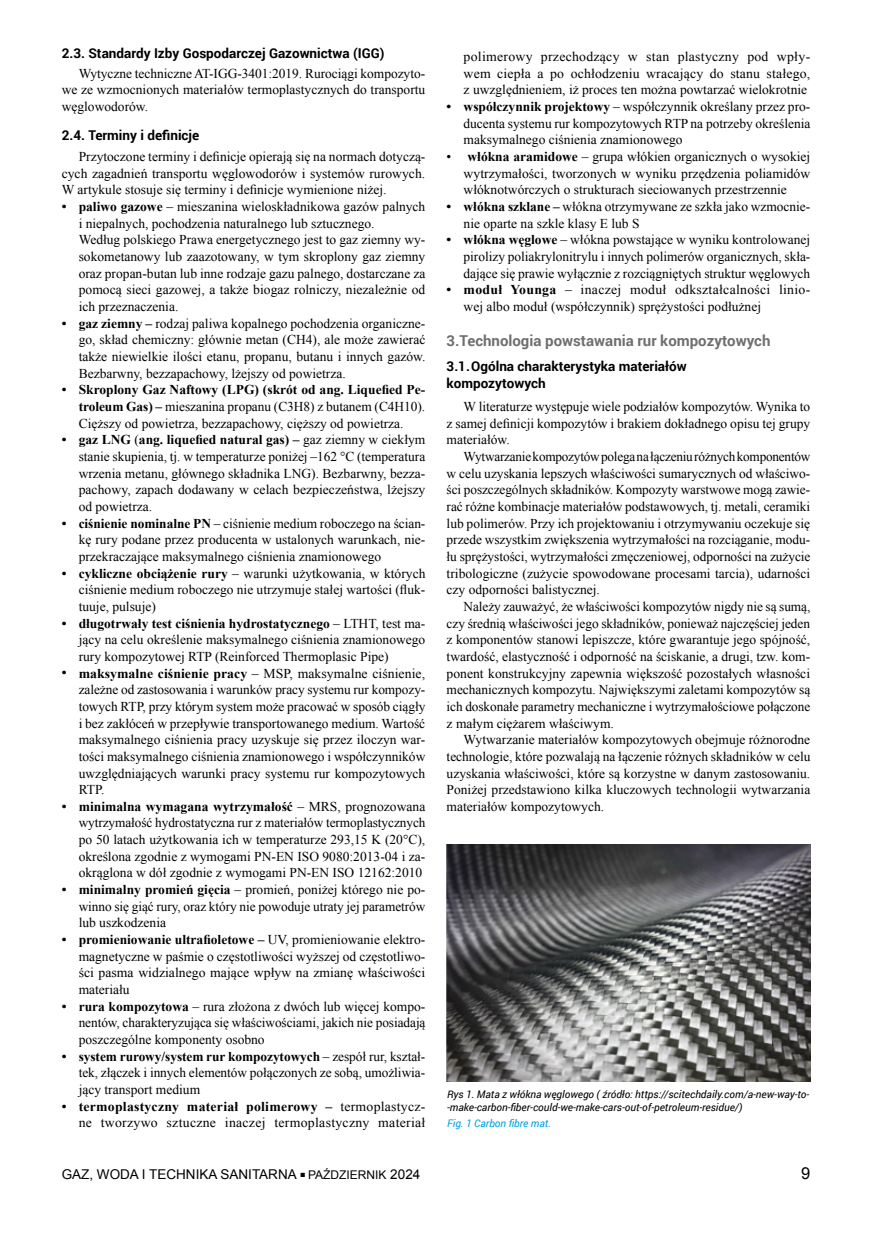
<style>
.page{position:relative;width:872px;height:1234px;background:#fff}
.page>*{position:absolute;margin:0;border:0;box-sizing:border-box;transform-origin:0 0}
.t1{font:16.5px "Arial";color:#000}
.t2{font:700 15px "Roboto";color:#706f6f}
.t3{font:13.5px/16.6px "Times New Roman";color:#000;text-align:justify}
.t4{font:700 13.5px/16.6px "Roboto";color:#000}
.t5{font:13.5px/16.6px "Times New Roman";letter-spacing:.02em;color:#000;text-align:right}
.t6{font:13.5px "Arial";color:#000}
.t7{font:italic 10.5px/13.5px "Roboto";color:#000}
.t8{font:italic 10.5px "Roboto";color:#009fe3}
.s1{font-weight:700}
.s2{font-size:9px}
.s3{font-size:12px}
</style>
<div class="page">
<img style="left:446px;top:844px;width:364px;height:236px">
<p class="t4" style="left:62px;top:45px;width:324px">2.3. Standardy Izby Gospodarczej Gazownictwa (IGG)</p>
<p class="t3" style="left:62px;top:65px;width:365px;text-indent:17px">Wytyczne techniczne AT-IGG-3401:2019. Rurociągi kompozyto&shy;we ze wzmocnionych materiałów termoplastycznych do transportu węglowodorów.</p>
<p class="t4" style="left:62px;top:127px;width:139px">2.4. Terminy i definicje</p>
<p class="t3" style="left:62px;top:148px;width:365px;text-indent:17px">Przytoczone terminy i definicje opierają się na normach dotyczą&shy;cych zagadnień transportu węglowodorów i systemów rurowych.<br>W artykule stosuje się terminy i definicje wymienione niżej.</p>
<p class="t3" style="left:79px;top:198px;width:348px;text-align:left;text-indent:-17px"><span class="s1">• paliwo gazowe</span> – mieszanina wieloskładnikowa gazów palnych i niepalnych, pochodzenia naturalnego lub sztucznego.<br>Według polskiego Prawa energetycznego jest to gaz ziemny wy&shy;sokometanowy lub zaazotowany, w tym skroplony gaz ziemny oraz propan-butan lub inne rodzaje gazu palnego, dostarczane za pomocą sieci gazowej, a także biogaz rolniczy, niezależnie od ich przeznaczenia.</p>
<p class="t3" style="left:79px;top:314px;width:348px;text-indent:-17px"><span class="s1">• gaz ziemny –</span> rodzaj paliwa kopalnego pochodzenia organiczne&shy;go, skład chemiczny: głównie metan (CH4), ale może zawierać także niewielkie ilości etanu, propanu, butanu i innych gazów.<br>Bezbarwny, bezzapachowy, lżejszy od powietrza.</p>
<p class="t3" style="left:79px;top:381px;width:348px;text-indent:-17px"><span class="s1">• Skroplony Gaz Naftowy (LPG) (skrót od ang. Liquefied Pe&shy;troleum Gas) –</span> mieszanina propanu (C3H8) z butanem (C4H10).<br>Cięższy od powietrza, bezzapachowy, cięższy od powietrza.</p>
<p class="t3" style="left:79px;top:431px;width:348px;text-indent:-17px"><span class="s1">• gaz LNG</span> (<span class="s1">ang. liquefied natural gas) –</span> gaz ziemny w ciekłym stanie skupienia, tj. w temperaturze poniżej –162 °C (temperatura wrzenia metanu, głównego składnika LNG). Bezbarwny, bezza&shy;pachowy, zapach dodawany w celach bezpieczeństwa, lżejszy od powietrza.</p>
<p class="t3" style="left:79px;top:514px;width:348px;text-indent:-17px"><span class="s1">• ciśnienie nominalne PN</span> – ciśnienie medium roboczego na ścian&shy;kę rury podane przez producenta w ustalonych warunkach, nie&shy;przekraczające maksymalnego ciśnienia znamionowego</p>
<p class="t3" style="left:79px;top:564px;width:348px;text-indent:-17px"><span class="s1">• cykliczne obciążenie rury</span> – warunki użytkowania, w których ciśnienie medium roboczego nie utrzymuje stałej wartości (fluk&shy;tuuje, pulsuje)</p>
<p class="t3" style="left:79px;top:614px;width:348px;text-indent:-17px"><span class="s1">• długotrwały test ciśnienia hydrostatycznego</span> – LTHT, test ma&shy;jący na celu określenie maksymalnego ciśnienia znamionowego rury kompozytowej RTP (Reinforced Thermoplasic Pipe)</p>
<p class="t3" style="left:79px;top:664px;width:348px;text-indent:-17px"><span class="s1">• maksymalne ciśnienie pracy</span> – MSP, maksymalne ciśnienie, zależne od zastosowania i warunków pracy systemu rur kompozy&shy;towych RTP, przy którym system może pracować w sposób ciągły i bez zakłóceń w przepływie transportowanego medium. Wartość maksymalnego ciśnienia pracy uzyskuje się przez iloczyn war&shy;tości maksymalnego ciśnienia znamionowego i współczynników uwzględniających warunki pracy systemu rur kompozytowych RTP.</p>
<p class="t3" style="left:79px;top:797px;width:348px;text-indent:-17px"><span class="s1">• minimalna wymagana wytrzymałość</span> – MRS, prognozowana wytrzymałość hydrostatyczna rur z materiałów termoplastycznych po 50 latach użytkowania ich w temperaturze 293,15 K (20°C), określona zgodnie z wymogami PN-EN ISO 9080:2013-04 i za&shy;okrąglona w dół zgodnie z wymogami PN-EN ISO 12162:2010</p>
<p class="t3" style="left:79px;top:880px;width:348px;text-indent:-17px"><span class="s1">• minimalny promień gięcia</span> – promień, poniżej którego nie po&shy;winno się giąć rury, oraz który nie powoduje utraty jej parametrów lub uszkodzenia</p>
<p class="t3" style="left:79px;top:930px;width:348px;text-indent:-17px"><span class="s1">• promieniowanie ultrafioletowe –</span> UV, promieniowanie elektro&shy;magnetyczne w paśmie o częstotliwości wyższej od częstotliwo&shy;ści pasma widzialnego mające wpływ na zmianę właściwości materiału</p>
<p class="t3" style="left:79px;top:997px;width:348px;text-indent:-17px"><span class="s1">• rura kompozytowa</span> – rura złożona z dwóch lub więcej kompo&shy;nentów, charakteryzująca się właściwościami, jakich nie posiadają poszczególne komponenty osobno</p>
<p class="t3" style="left:79px;top:1047px;width:348px;text-indent:-17px"><span class="s1">• system rurowy/system rur kompozytowych</span> – zespół rur, kształ&shy;tek, złączek i innych elementów połączonych ze sobą, umożliwia&shy;jący transport medium</p>
<p class="t5" style="left:62px;top:1097px;width:365px"><span class="s1">• termoplastyczny materiał polimerowy –</span> termoplastycz&shy;ne tworzywo sztuczne inaczej termoplastyczny materiał</p>
<p class="t3" style="left:463px;top:48px;width:348px">polimerowy przechodzący w stan plastyczny pod wpły&shy;wem ciepła a po ochłodzeniu wracający do stanu stałego, z uwzględnieniem, iż proces ten można powtarzać wielokrotnie</p>
<p class="t3" style="left:463px;top:98px;width:348px;text-indent:-17px"><span class="s1">• współczynnik projektowy</span> – współczynnik określany przez pro&shy;ducenta systemu rur kompozytowych RTP na potrzeby określenia maksymalnego ciśnienia znamionowego</p>
<p class="t3" style="left:463px;top:148px;width:348px;text-indent:-17px">• <span class="s1">włókna aramidowe</span> – grupa włókien organicznych o wysokiej wytrzymałości, tworzonych w wyniku przędzenia poliamidów włóknotwórczych o strukturach sieciowanych przestrzennie</p>
<p class="t3" style="left:463px;top:198px;width:348px;text-indent:-17px"><span class="s1">• włókna szklane –</span> włókna otrzymywane ze szkła jako wzmocnie&shy;nie oparte na szkle klasy E lub S</p>
<p class="t3" style="left:463px;top:231px;width:348px;text-indent:-17px"><span class="s1">• włókna węglowe</span> – włókna powstające w wyniku kontrolowanej pirolizy poliakrylonitrylu i innych polimerów organicznych, skła&shy;dające się prawie wyłącznie z rozciągniętych struktur węglowych</p>
<p class="t3" style="left:463px;top:281px;width:348px;text-indent:-17px"><span class="s1">• moduł Younga</span> – inaczej moduł odkształcalności linio&shy;wej albo moduł (współczynnik) sprężystości podłużnej</p>
<p class="t2" style="left:446px;top:330px;width:325px">3.Technologia powstawania rur kompozytowych</p>
<p class="t4" style="left:446px;top:357px;width:241px">3.1.Ogólna charakterystyka materiałów kompozytowych</p>
<p class="t3" style="left:446px;top:398px;width:365px;text-indent:17px">W literaturze występuje wiele podziałów kompozytów. Wynika to z samej definicji kompozytów i brakiem dokładnego opisu tej grupy materiałów.</p>
<p class="t3" style="left:446px;top:448px;width:365px;text-indent:17px">Wytwarzanie kompozytów polega na łączeniu różnych komponentów w celu uzyskania lepszych właściwości sumarycznych od właściwo&shy;ści poszczególnych składników. Kompozyty warstwowe mogą zawie&shy;rać różne kombinacje materiałów podstawowych, tj. metali, ceramiki lub polimerów. Przy ich projektowaniu i otrzymywaniu oczekuje się przede wszystkim zwiększenia wytrzymałości na rozciąganie, modu&shy;łu sprężystości, wytrzymałości zmęczeniowej, odporności na zużycie tribologiczne (zużycie spowodowane procesami tarcia), udarności czy odporności balistycznej.</p>
<p class="t3" style="left:446px;top:597px;width:365px;text-indent:17px">Należy zauważyć, że właściwości kompozytów nigdy nie są sumą, czy średnią właściwości jego składników, ponieważ najczęściej jeden z komponentów stanowi lepiszcze, które gwarantuje jego spójność, twardość, elastyczność i odporność na ściskanie, a drugi, tzw. kom&shy;ponent konstrukcyjny zapewnia większość pozostałych własności mechanicznych kompozytu. Największymi zaletami kompozytów są ich doskonałe parametry mechaniczne i wytrzymałościowe połączone z małym ciężarem właściwym.</p>
<p class="t3" style="left:446px;top:731px;width:365px;text-indent:17px">Wytwarzanie materiałów kompozytowych obejmuje różnorodne technologie, które pozwalają na łączenie różnych składników w celu uzyskania właściwości, które są korzystne w danym zastosowaniu.<br>Poniżej przedstawiono kilka kluczowych technologii wytwarzania materiałów kompozytowych.</p>
<p class="t7" style="left:447px;top:1086px;width:364px">Rys 1. Mata z włókna węglowego ( źródło: https://scitechdaily.com/a-new-way-to--make-carbon-fiber-could-we-make-cars-out-of-petroleum-residue/)</p>
<p class="t8" style="left:447px;top:1115px;width:106px">Fig. 1 Carbon fibre mat.</p>
<p class="t6" style="left:62px;top:1164px;width:360px">GAZ, WODA I TECHNIKA SANITARNA <span class="s2">■</span> <span class="s3">PAŹDZIERNIK</span> 2024</p>
<p class="t1" style="left:801px;top:1161px;width:11px">9</p>
</div>
